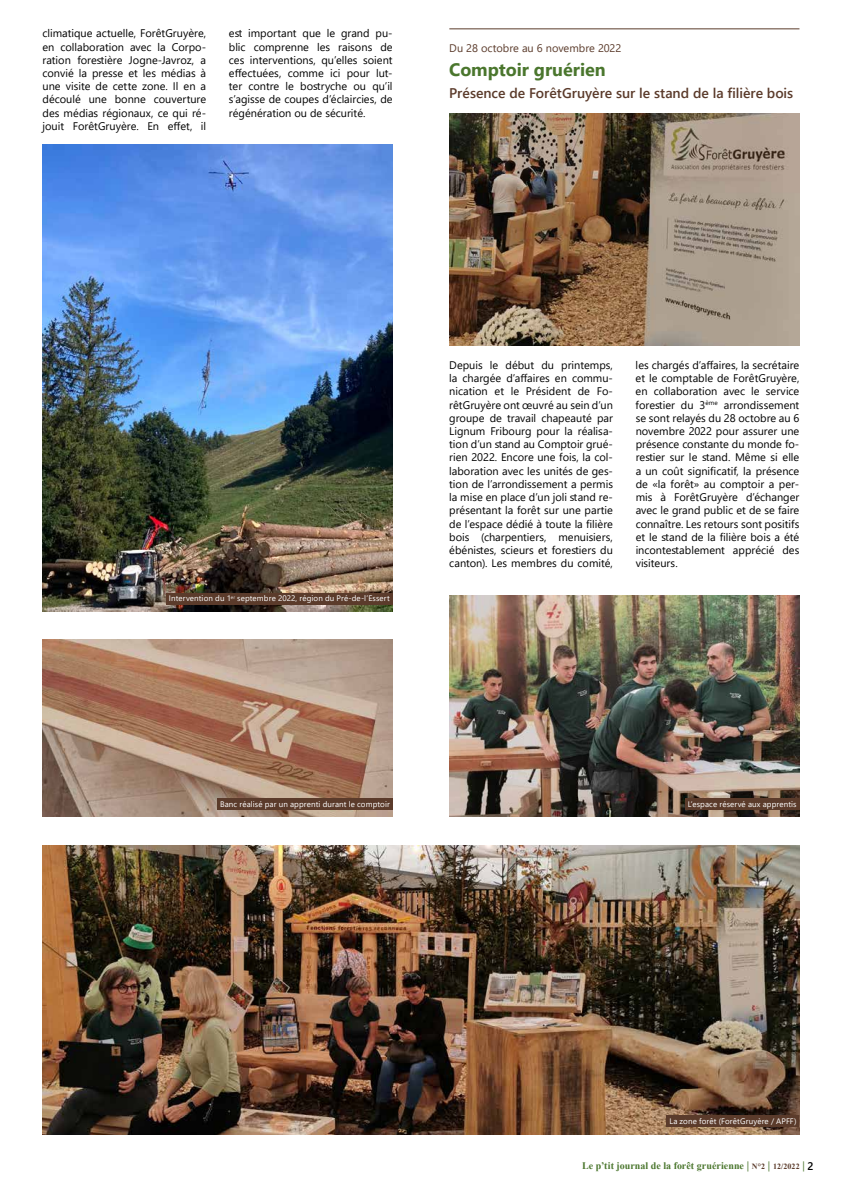
<style>
.page{position:relative;width:842px;height:1191px;background:#fff}
.page>*{position:absolute;margin:0;border:0;box-sizing:border-box;transform-origin:0 0}
.t1{font:700 18px "Segoe UI";color:#4a762d}
.t2{font:600 14px "Segoe UI";color:#5b3b2b}
.t3{font:11px/13.2px "Segoe UI";color:#000;text-align:justify}
.t4{font:11px "Segoe UI";color:#5b3b2b}
.t5{font:700 10px "Times New Roman";letter-spacing:.005em;color:#4a762d}
.t6{font:8px "Segoe UI";letter-spacing:.015em;color:#fff}
.s1{font-family:"Segoe UI";font-weight:400}
.s2{font-size:8px;color:#5b3b2b}
.s3{font-family:"Segoe UI";font-weight:600;font-size:11px;color:#000}
</style>
<div class="page">
<img style="left:42px;top:845px;width:757px;height:289px">
<img style="left:449px;top:114px;width:350px;height:232px">
<img style="left:449px;top:595px;width:350px;height:221px">
<img style="left:43px;top:639px;width:350px;height:177px">
<img style="left:43px;top:144px;width:350px;height:467px">
<div style="left:166px;top:593px;width:227px;height:11px;background:#5b3b2b"></div>
<hr style="left:449px;top:28px;width:350px;height:1px;background:#5b3b2b">
<div style="left:685px;top:798px;width:114px;height:11px;background:#5b3b2b"></div>
<div style="left:217px;top:798px;width:176px;height:11px;background:#5b3b2b"></div>
<div style="left:666px;top:1115px;width:133px;height:12px;background:#5b3b2b"></div>
<p class="t3" style="left:43px;top:26px;width:165px">climatique actuelle, ForêtGruyère, en collaboration avec la Corpo&shy;ration forestière Jogne-Javroz, a convié la presse et les médias à une visite de cette zone. Il en a découlé une bonne couverture des médias régionaux, ce qui ré&shy;jouit ForêtGruyère. En effet, il</p>
<p class="t3" style="left:229px;top:26px;width:165px">est important que le grand pu&shy;blic comprenne les raisons de ces interventions, qu’elles soient effectuées, comme ici pour lut&shy;ter contre le bostryche ou qu’il s’agisse de coupes d’éclaircies, de régénération ou de sécurité.</p>
<p class="t4" style="left:449px;top:37px;width:174px">Du 28 octobre au 6 novembre 2022</p>
<h1 class="t1" style="left:449px;top:53px;width:158px">Comptoir gruérien</h1>
<p class="t2" style="left:449px;top:80px;width:346px">Présence de ForêtGruyère sur le stand de la filière bois</p>
<p class="t6" style="left:169px;top:591px;width:222px">Intervention du 1<sup>er</sup> septembre 2022, région du Pré-de-l’Essert</p>
<p class="t3" style="left:449px;top:357px;width:165px">Depuis le début du printemps, la chargée d’affaires en commu&shy;nication et le Président de Fo&shy;rêtGruyère ont œuvré au sein d’un groupe de travail chapeauté par Lignum Fribourg pour la réalisa&shy;tion d’un stand au Comptoir grué&shy;rien 2022. Encore une fois, la col&shy;laboration avec les unités de ges&shy;tion de l’arrondissement a permis la mise en place d’un joli stand re&shy;présentant la forêt sur une partie de l’espace dédié à toute la filière bois (charpentiers, menuisiers, ébénistes, scieurs et forestiers du canton). Les membres du comité,</p>
<p class="t3" style="left:636px;top:357px;width:165px">les chargés d’affaires, la secrétaire et le comptable de ForêtGruyère, en collaboration avec le service forestier du 3<sup>ème</sup> arrondissement se sont relayés du 28 octobre au 6 novembre 2022 pour assurer une présence constante du monde fo&shy;restier sur le stand. Même si elle a un coût significatif, la présence de «la forêt» au comptoir a per&shy;mis à ForêtGruyère d’échanger avec le grand public et de se faire connaître. Les retours sont positifs et le stand de la filière bois a été incontestablement apprécié des visiteurs.</p>
<p class="t6" style="left:220px;top:796px;width:171px">Banc réalisé par un apprenti durant le comptoir</p>
<p class="t6" style="left:688px;top:796px;width:110px">L’espace réservé aux apprentis</p>
<p class="t6" style="left:669px;top:1114px;width:129px">La zone forêt (ForêtGruyère / APFF)</p>
<p class="t5" style="left:582px;top:1158px;width:233px">Le p’tit journal de la forêt gruérienne <span class="s1">|</span> <span class="s2">N°2</span> <span class="s1">|</span> <span class="s2">12/2022</span> <span class="s1">|</span> <span class="s3">2</span></p>
</div>
